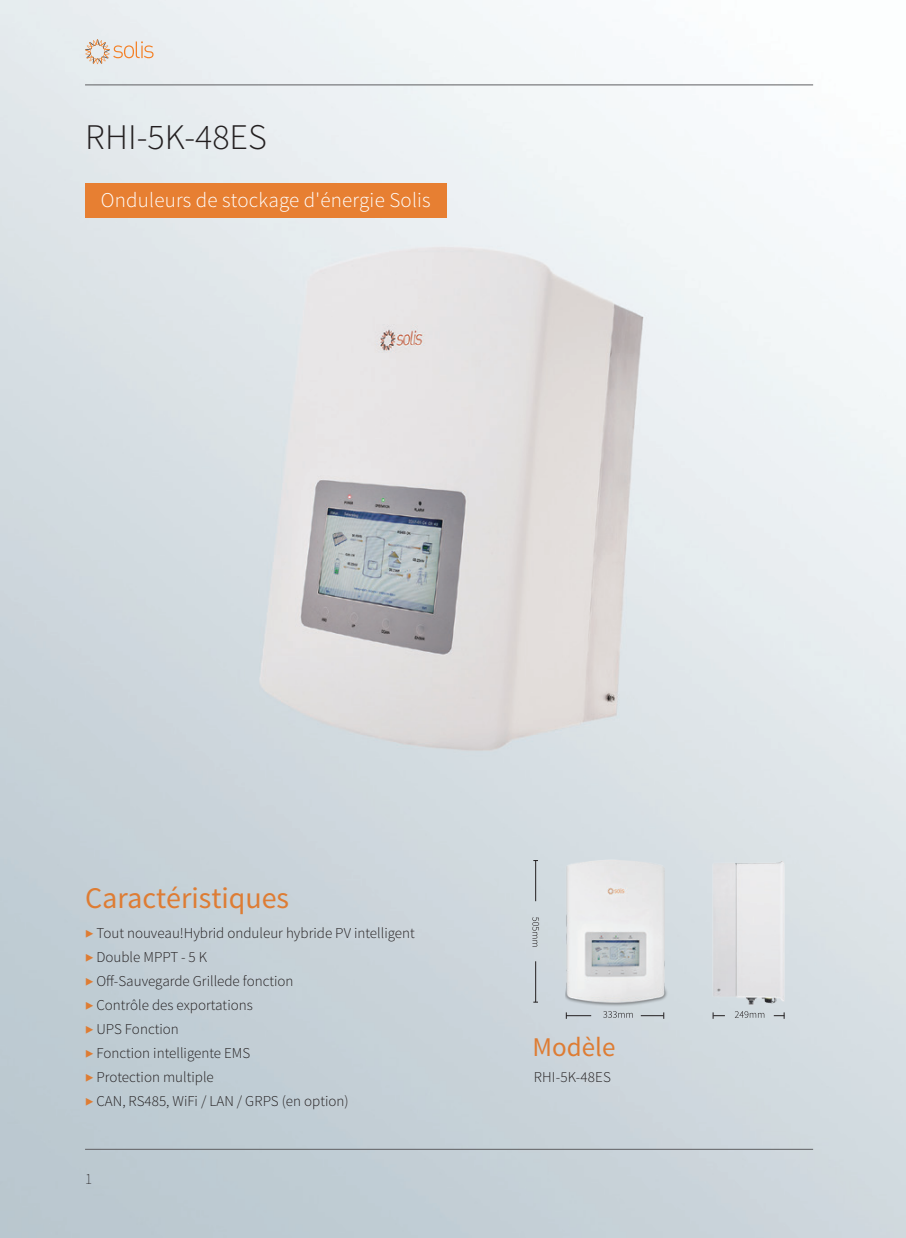
<style>
.page{position:relative;width:906px;height:1238px;background:#fff}
.page>*{position:absolute;margin:0;border:0;box-sizing:border-box;transform-origin:0 0}
.t1{font:300 36px "Source Sans Pro";color:#231f20}
.t2{font:30px "Source Sans Pro";color:#de7c33}
.t3{font:27px "Source Sans Pro";color:#de7c33}
.t4{font:300 21px "Source Sans Pro";letter-spacing:.01em;color:#fff}
.t5{font:300 15px/24px "Source Sans Pro";color:#231f20}
.t6{font:200 13.5px "Source Han Sans SC";color:#231f20}
.s1{color:#de7c33}
</style>
<div class="page">
<img style="left:0;top:0;width:906px;height:1237px">
<div style="left:85px;top:183px;width:361px;height:34px;background:#e77f32"></div>
<svg style="left:85px;top:39px;width:68px;height:25px;background:#e5d7cb"></svg>
<hr style="left:85px;top:85px;width:728px;height:1px;background:#5f5f62">
<hr style="left:85px;top:1148px;width:728px;height:1px;background:#5f5f62">
<hr style="left:535px;top:961px;width:1px;height:41px;background:#231f20">
<svg style="left:566px;top:1012px;width:25px;height:6px"></svg>
<svg style="left:713px;top:1012px;width:12px;height:6px"></svg>
<svg style="left:641px;top:1012px;width:23px;height:6px"></svg>
<hr style="left:535px;top:860px;width:1px;height:41px;background:#231f20">
<svg style="left:774px;top:1012px;width:11px;height:6px"></svg>
<svg style="left:735px;top:1011px;width:29px;height:6px"></svg>
<svg style="left:603px;top:1011px;width:30px;height:6px"></svg>
<svg style="left:532px;top:917px;width:7px;height:29px"></svg>
<img style="left:708px;top:853px;width:85px;height:156px">
<img style="left:565px;top:853px;width:105px;height:153px">
<h1 class="t1" style="left:85px;top:115px;width:183px">RHI-5K-48ES</h1>
<h3 class="t4" style="left:101px;top:187px;width:331px">Onduleurs de stockage d'énergie Solis</h3>
<h2 class="t2" style="left:85px;top:879px;width:206px">Caractéristiques</h2>
<p class="t5" style="left:85px;top:921px;width:331px"><span class="s1">▶</span> Tout nouveau!Hybrid onduleur hybride PV intelligent <span class="s1">▶</span> Double MPPT - 5 K<br><span class="s1">▶</span> Off-Sauvegarde Grillede fonction<br><span class="s1">▶</span> Contrôle des exportations<br><span class="s1">▶</span> UPS Fonction<br><span class="s1">▶</span> Fonction intelligente EMS<br><span class="s1">▶</span> Protection multiple<br><span class="s1">▶</span> CAN, RS485, WiFi / LAN / GRPS (en option)</p>
<p class="t6" style="left:85px;top:1171px;width:9px">1</p>
<h3 class="t3" style="left:532px;top:1030px;width:84px">Modèle</h3>
<p class="t5" style="left:533px;top:1065px;width:79px">RHI-5K-48ES</p>
</div>
